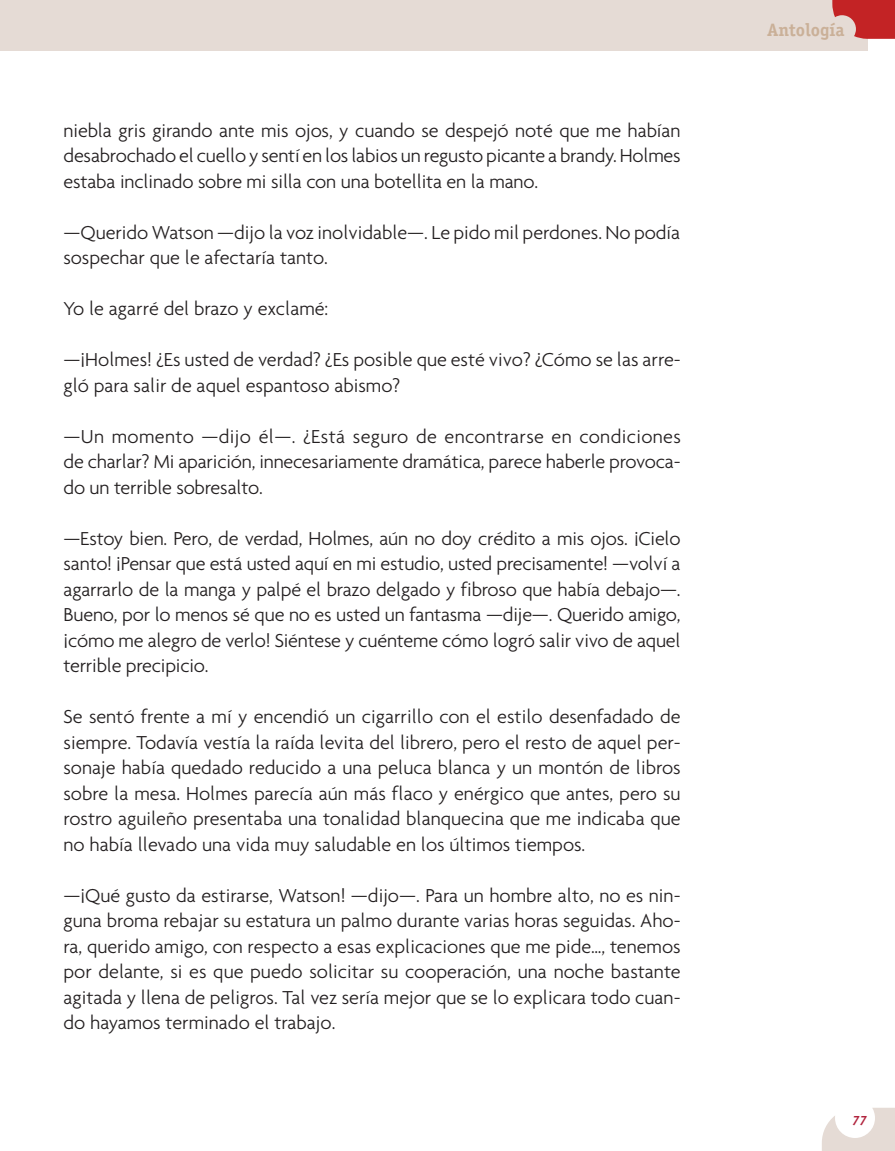
<style>
.page{position:relative;width:895px;height:1151px;background:#fff}
.page>*{position:absolute;margin:0;border:0;box-sizing:border-box;transform-origin:0 0}
.t1{font:300 20.25px/25.5px "Agenda";color:#231f20;text-align:justify}
.t2{font:700 18px "Officina Serif";color:#cab098}
.t3{font:italic 700 13.5px "Officina Serif";color:#b1243e}
</style>
<div class="page">
<div style="left:0;top:0;width:867px;height:51px;background:#e5dbd5"></div>
<svg style="left:832px;top:0;width:63px;height:39px"></svg>
<svg style="left:822px;top:1107px;width:73px;height:44px"></svg>
<p class="t1" style="left:63px;top:117px;width:618px">niebla gris girando ante mis ojos, y cuando se despejó noté que me habían desabrochado el cuello y sentí en los labios un regusto picante a brandy. Holmes estaba inclinado sobre mi silla con una botellita en la mano.</p>
<p class="t1" style="left:63px;top:219px;width:618px">—Querido Watson —dijo la voz inolvidable—. Le pido mil perdones. No podía sospechar que le afectaría tanto.</p>
<p class="t1" style="left:63px;top:296px;width:266px">Yo le agarré del brazo y exclamé:</p>
<p class="t1" style="left:63px;top:347px;width:618px">—¡Holmes! ¿Es usted de verdad? ¿Es posible que esté vivo? ¿Cómo se las arre&shy;gló para salir de aquel espantoso abismo?</p>
<p class="t1" style="left:63px;top:423px;width:618px">—Un momento —dijo él—. ¿Está seguro de encontrarse en condiciones de charlar? Mi aparición, innecesariamente dramática, parece haberle provoca&shy;do un terrible sobresalto.</p>
<p class="t1" style="left:63px;top:525px;width:618px">—Estoy bien. Pero, de verdad, Holmes, aún no doy crédito a mis ojos. ¡Cielo santo! ¡Pensar que está usted aquí en mi estudio, usted precisamente! —volví a agarrarlo de la manga y palpé el brazo delgado y fibroso que había debajo—.<br>Bueno, por lo menos sé que no es usted un fantasma —dije—. Querido amigo, ¡cómo me alegro de verlo! Siéntese y cuénteme cómo logró salir vivo de aquel terrible precipicio.</p>
<p class="t1" style="left:63px;top:704px;width:618px">Se sentó frente a mí y encendió un cigarrillo con el estilo desenfadado de siempre. Todavía vestía la raída levita del librero, pero el resto de aquel per&shy;sonaje había quedado reducido a una peluca blanca y un montón de libros sobre la mesa. Holmes parecía aún más flaco y enérgico que antes, pero su rostro aguileño presentaba una tonalidad blanquecina que me indicaba que no había llevado una vida muy saludable en los últimos tiempos.</p>
<p class="t1" style="left:63px;top:882px;width:618px">—¡Qué gusto da estirarse, Watson! —dijo—. Para un hombre alto, no es nin&shy;guna broma rebajar su estatura un palmo durante varias horas seguidas. Aho&shy;ra, querido amigo, con respecto a esas explicaciones que me pide…, tenemos por delante, si es que puedo solicitar su cooperación, una noche bastante agitada y llena de peligros. Tal vez sería mejor que se lo explicara todo cuan&shy;do hayamos terminado el trabajo.</p>
<p class="t2" style="left:767px;top:18px;width:79px">Antología</p>
<p class="t3" style="left:852px;top:1112px;width:16px">77</p>
</div>
